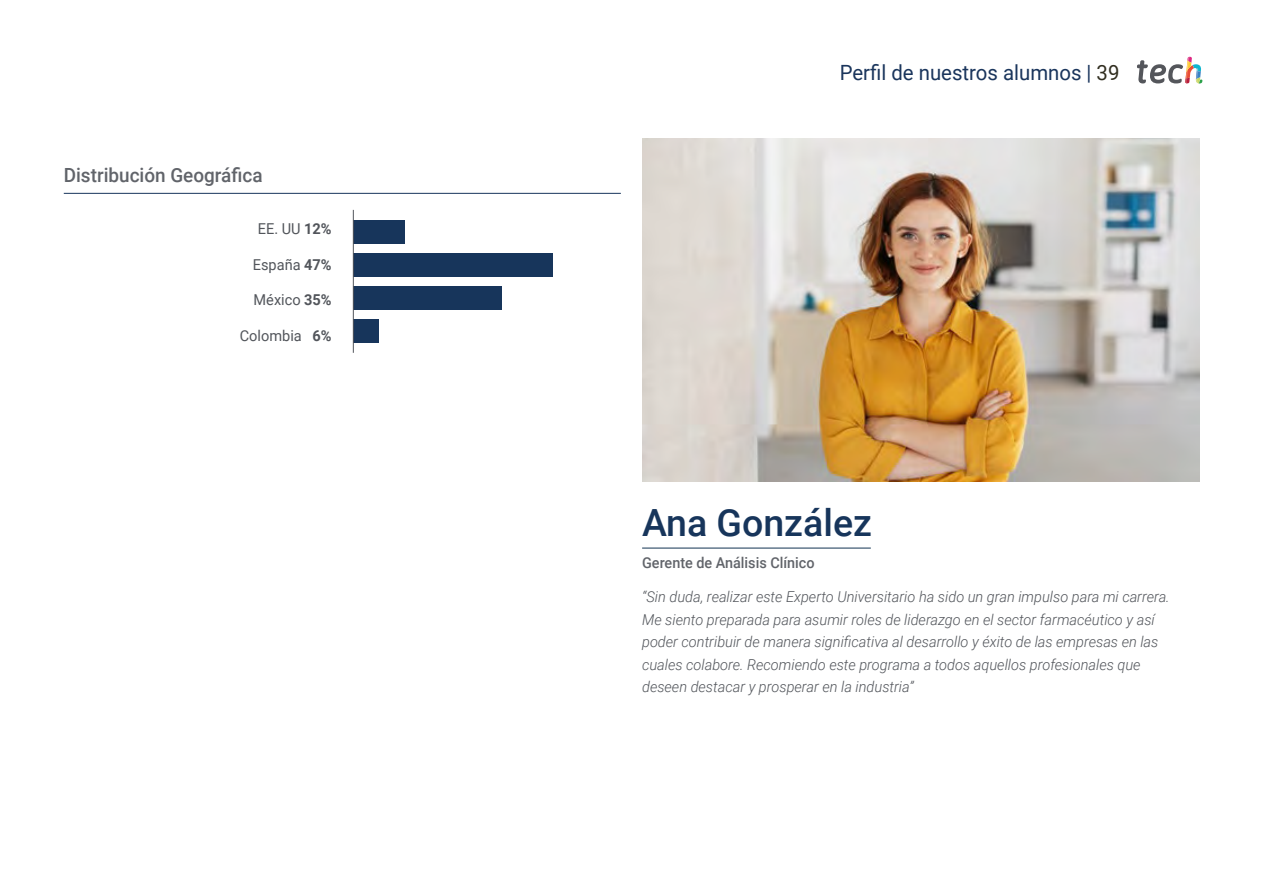
<style>
.page{position:relative;width:1263px;height:893px;background:#fff}
.page>*{position:absolute;margin:0;border:0;box-sizing:border-box;transform-origin:0 0}
.t1{font:500 37.5px "Roboto";color:#17355b}
.t2{font:21px "Roboto";color:#1a355c}
.t3{font:500 19.5px "Roboto";color:#61646a}
.t4{font:italic 300 15px/22.5px "Roboto";color:#52555b}
.t5{font:15px "Roboto";color:#52555b}
.t6{font:500 15px "Roboto";color:#61646a;scale:.96 1}
.s1{font-weight:700}
.s2{color:#312e20}
</style>
<div class="page">
<svg style="left:1137px;top:57px;width:65px;height:27px"></svg>
<hr style="left:642px;top:548px;width:229px;height:1px;background:#123352">
<img style="left:642px;top:138px;width:557px;height:343px">
<hr style="left:64px;top:193px;width:557px;height:1px;background:#17355b">
<div style="left:353px;top:220px;width:51px;height:24px;background:#17355b"></div>
<div style="left:353px;top:253px;width:200px;height:24px;background:#17355b"></div>
<div style="left:353px;top:287px;width:149px;height:23px;background:#17355b"></div>
<div style="left:353px;top:320px;width:26px;height:23px;background:#17355b"></div>
<hr style="left:353px;top:210px;width:1px;height:143px;background:#52555b">
<h3 class="t3" style="left:64px;top:161px;width:200px">Distribución Geográfica</h3>
<p class="t5" style="left:258px;top:218px;width:75px">EE. UU <span class="s1">12%</span></p>
<p class="t5" style="left:253px;top:254px;width:80px">España <span class="s1">47%</span></p>
<p class="t5" style="left:254px;top:289px;width:80px">México <span class="s1">35%</span></p>
<p class="t5" style="left:240px;top:325px;width:93px">Colombia <span class="s1">6%</span></p>
<h2 class="t2" style="left:840px;top:57px;width:281px">Perfil de nuestros alumnos | <span class="s2">39</span></h2>
<h1 class="t1" style="left:642px;top:496px;width:231px">Ana González</h1>
<p class="t6" style="left:642px;top:552px;width:181px">Gerente de Análisis Clínico</p>
<p class="t4" style="left:642px;top:585px;width:529px">“Sin duda, realizar este Experto Universitario ha sido un gran impulso para mi carrera.<br>Me siento preparada para asumir roles de liderazgo en el sector farmacéutico y así poder contribuir de manera significativa al desarrollo y éxito de las empresas en las cuales colabore. Recomiendo este programa a todos aquellos profesionales que deseen destacar y prosperar en la industria”</p>
</div>
